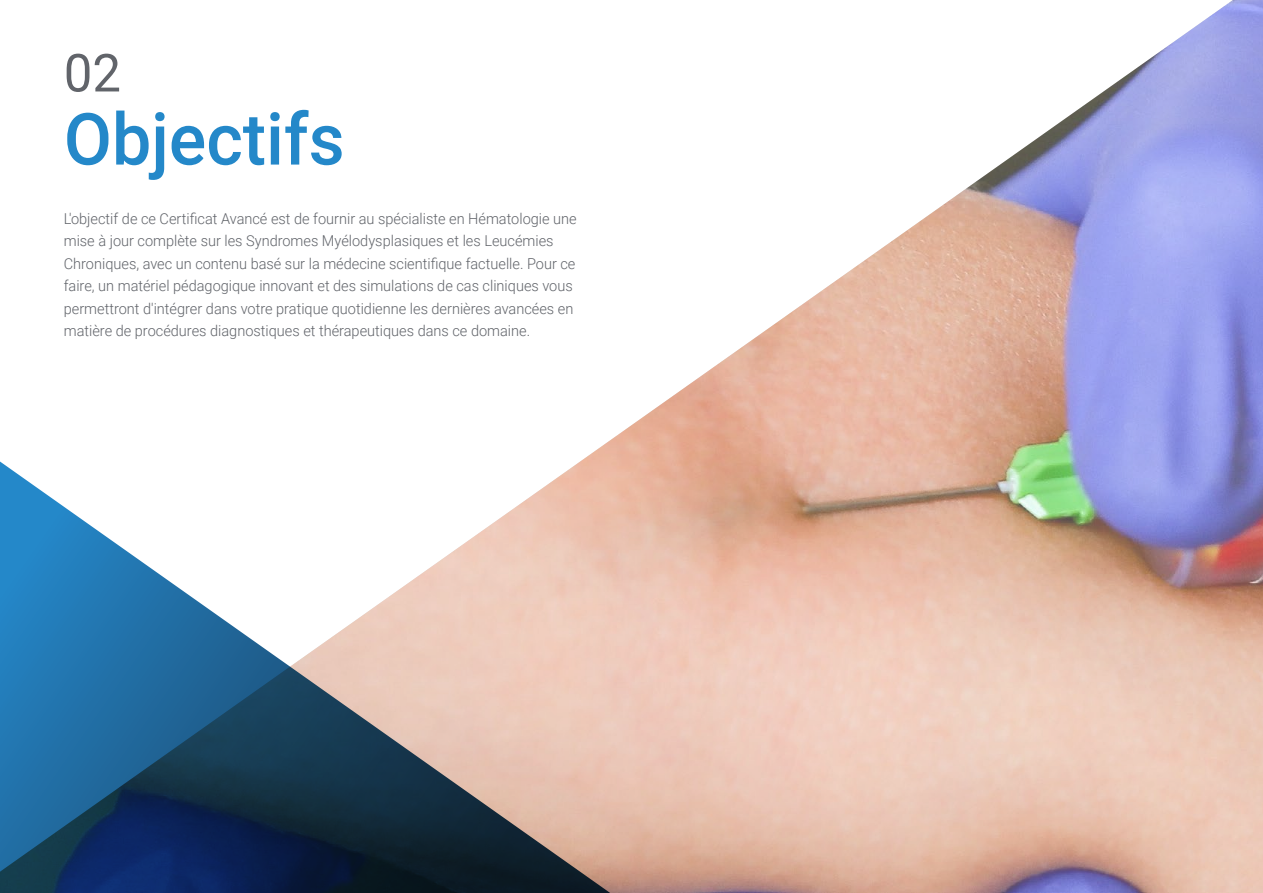
<style>
.page{position:relative;width:1263px;height:893px;background:#fff}
.page>*{position:absolute;margin:0;border:0;box-sizing:border-box;transform-origin:0 0}
.t1{font:500 72px "Roboto";color:#2488c9}
.t2{font:52.5px "Roboto";color:#61646a}
.t3{font:300 15px/22.5px "Roboto";color:#61646a}
</style>
<div class="page">
<img style="left:602px;top:0;width:661px;height:893px">
<svg style="left:0;top:446px;width:640px;height:447px"></svg>
<h2 class="t2" style="left:64px;top:36px;width:59px">02</h2>
<h1 class="t1" style="left:64px;top:89px;width:282px">Objectifs</h1>
<p class="t3" style="left:64px;top:207px;width:514px">L'objectif de ce Certificat Avancé est de fournir au spécialiste en Hématologie une mise à jour complète sur les Syndromes Myélodysplasiques et les Leucémies Chroniques, avec un contenu basé sur la médecine scientifique factuelle. Pour ce faire, un matériel pédagogique innovant et des simulations de cas cliniques vous permettront d'intégrer dans votre pratique quotidienne les dernières avancées en matière de procédures diagnostiques et thérapeutiques dans ce domaine.</p>
</div>
